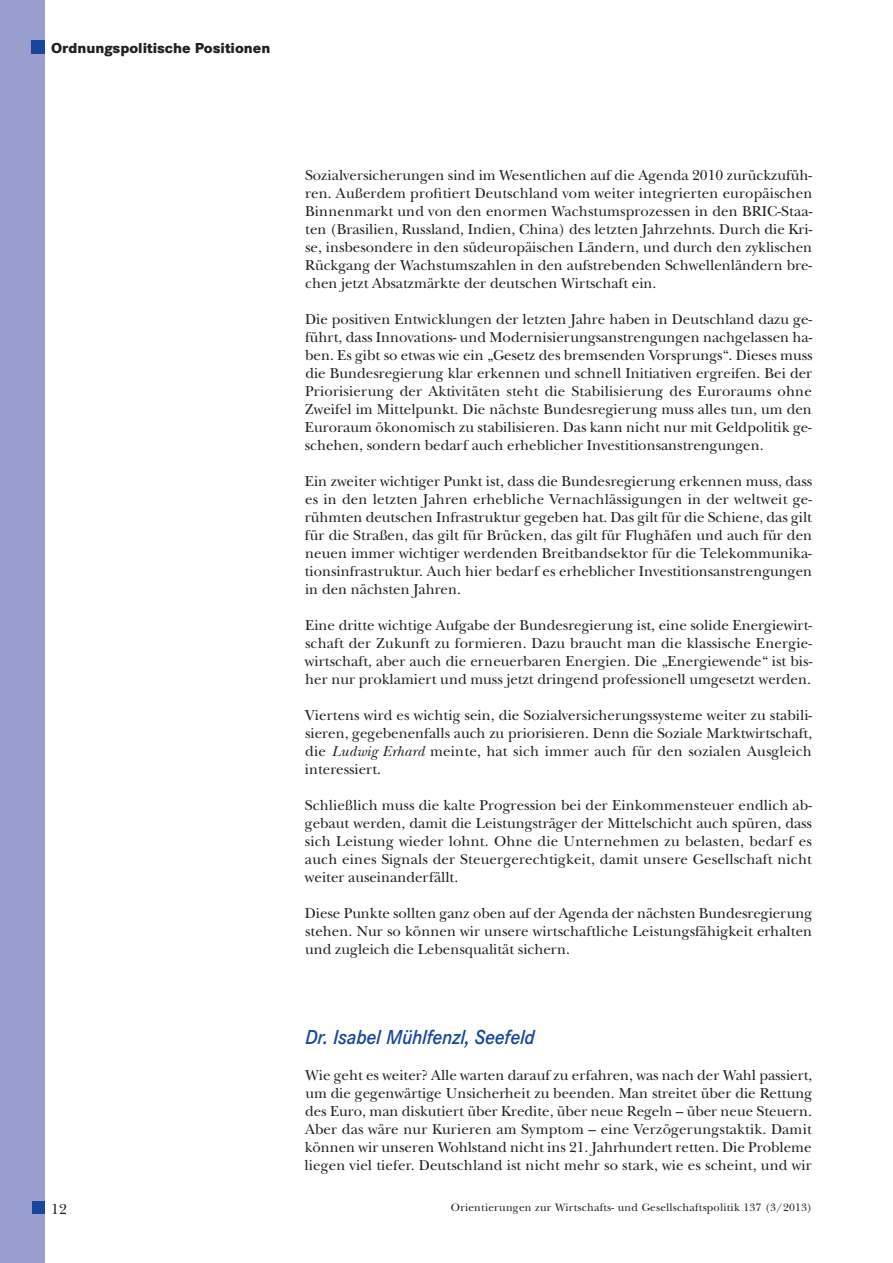
<style>
.page{position:relative;width:893px;height:1263px;background:#fff}
.page>*{position:absolute;margin:0;border:0;box-sizing:border-box;transform-origin:0 0}
.t1{font:italic 600 21px "Corporate S";letter-spacing:-.01em;color:#18469d;scale:.95 1}
.t2{font:15px/18px "New Baskerville";color:#231f20;text-align:justify}
.t3{font:800 15px "Corporate S";color:#231f20}
.t4{font:11.25px "New Baskerville";letter-spacing:.02em;color:#231f20}
.s1{font-style:italic}
</style>
<div class="page">
<div style="left:0;top:0;width:45px;height:1263px;background:#999ece"></div>
<div style="left:31px;top:40px;width:14px;height:14px;background:#18469d"></div>
<div style="left:32px;top:1201px;width:13px;height:13px;background:#18469d"></div>
<p class="t3" style="left:51px;top:39px;width:221px">Ordnungspolitische Positionen</p>
<p class="t2" style="left:305px;top:166px;width:509px">Sozialversicherungen sind im Wesentlichen auf die Agenda 2010 zurückzufüh&shy;ren. Außerdem profitiert Deutschland vom weiter integrierten europäischen Binnenmarkt und von den enormen Wachstumsprozessen in den BRIC-Staa&shy;ten (Brasilien, Russland, Indien, China) des letzten Jahrzehnts. Durch die Kri&shy;se, insbesondere in den südeuropäischen Ländern, und durch den zyklischen Rückgang der Wachstumszahlen in den aufstrebenden Schwellenländern bre&shy;chen jetzt Absatzmärkte der deutschen Wirtschaft ein.</p>
<p class="t2" style="left:305px;top:310px;width:509px">Die positiven Entwicklungen der letzten Jahre haben in Deutschland dazu ge&shy;führt, dass Innovations- und Modernisierungsanstrengungen nachgelassen ha&shy;ben. Es gibt so etwas wie ein „Gesetz des bremsenden Vorsprungs“. Dieses muss die Bundesregierung klar erkennen und schnell Initiativen ergreifen. Bei der Priorisierung der Aktivitäten steht die Stabilisierung des Euroraums ohne Zweifel im Mittelpunkt. Die nächste Bundesregierung muss alles tun, um den Euroraum ökonomisch zu stabilisieren. Das kann nicht nur mit Geldpolitik ge&shy;schehen, sondern bedarf auch erheblicher Investitionsanstrengungen.</p>
<p class="t2" style="left:305px;top:472px;width:509px">Ein zweiter wichtiger Punkt ist, dass die Bundesregierung erkennen muss, dass es in den letzten Jahren erhebliche Vernachlässigungen in der weltweit ge&shy;rühmten deutschen Infrastruktur gegeben hat. Das gilt für die Schiene, das gilt für die Straßen, das gilt für Brücken, das gilt für Flughäfen und auch für den neuen immer wichtiger werdenden Breitbandsektor für die Telekommunika&shy;tionsinfrastruktur. Auch hier bedarf es erheblicher Investitionsanstrengungen in den nächsten Jahren.</p>
<p class="t2" style="left:305px;top:616px;width:509px">Eine dritte wichtige Aufgabe der Bundesregierung ist, eine solide Energiewirt&shy;schaft der Zukunft zu formieren. Dazu braucht man die klassische Energie&shy;wirtschaft, aber auch die erneuerbaren Energien. Die „Energiewende“ ist bis&shy;her nur proklamiert und muss jetzt dringend professionell umgesetzt werden.</p>
<p class="t2" style="left:305px;top:706px;width:509px">Viertens wird es wichtig sein, die Sozialversicherungssysteme weiter zu stabili&shy;sieren, gegebenenfalls auch zu priorisieren. Denn die Soziale Marktwirtschaft, die <span class="s1">Ludwig Erhard</span> meinte, hat sich immer auch für den sozialen Ausgleich interessiert.</p>
<p class="t2" style="left:305px;top:796px;width:509px">Schließlich muss die kalte Progression bei der Einkommensteuer endlich ab&shy;gebaut werden, damit die Leistungsträger der Mittelschicht auch spüren, dass sich Leistung wieder lohnt. Ohne die Unternehmen zu belasten, bedarf es auch eines Signals der Steuergerechtigkeit, damit unsere Gesellschaft nicht weiter auseinanderfällt.</p>
<p class="t2" style="left:305px;top:904px;width:509px">Diese Punkte sollten ganz oben auf der Agenda der nächsten Bundesregierung stehen. Nur so können wir unsere wirtschaftliche Leistungsfähigkeit erhalten und zugleich die Lebensqualität sichern.</p>
<h1 class="t1" style="left:305px;top:1025px;width:243px">Dr. Isabel Mühlfenzl, Seefeld</h1>
<p class="t2" style="left:305px;top:1066px;width:509px">Wie geht es weiter? Alle warten darauf zu erfahren, was nach der Wahl passiert, um die gegenwärtige Unsicherheit zu beenden. Man streitet über die Rettung des Euro, man diskutiert über Kredite, über neue Regeln – über neue Steuern.<br>Aber das wäre nur Kurieren am Symptom – eine Verzögerungstaktik. Damit können wir unseren Wohlstand nicht ins 21. Jahrhundert retten. Die Probleme liegen viel tiefer. Deutschland ist nicht mehr so stark, wie es scheint, und wir</p>
<p class="t2" style="left:51px;top:1200px;width:17px">12</p>
<p class="t4" style="left:451px;top:1200px;width:363px">Orientierungen zur Wirtschafts- und Gesellschaftspolitik 137 (3/2013)</p>
</div>
